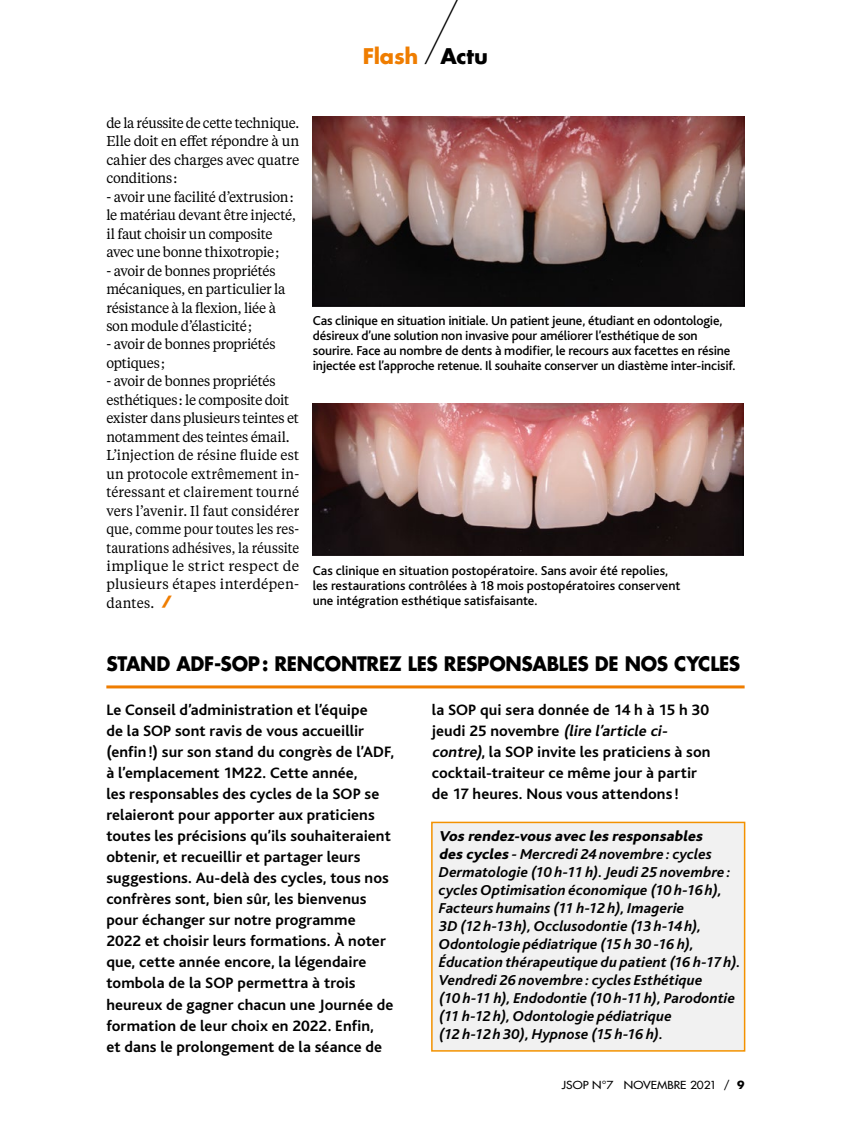
<style>
.page{position:relative;width:851px;height:1136px;background:#fff}
.page>*{position:absolute;margin:0;border:0;box-sizing:border-box;transform-origin:0 0}
.t1{font:italic 300 condensed 93px "Futura Std";color:#000;scale:.26 1}
.t2{font:700 21px "Futura Std";letter-spacing:-.01em;color:#ef7d00}
.t3{font:700 21px "Futura Std";color:#000}
.t4{font:700 19.5px "Futura Std";letter-spacing:-.015em;color:#000;scale:.95 1}
.t5{font:700 15.75px/21px "Bliss";letter-spacing:.005em;color:#000}
.t6{font:italic 700 15px/18px "Bliss";letter-spacing:.005em;color:#000}
.t7{font:14.25px/18.5px "Tiempos Text";letter-spacing:-.005em;color:#000;scale:.95 1}
.t8{font:14.25px/18.5px "Tiempos Text";letter-spacing:-.005em;color:#000;text-align:justify;scale:.93 1}
.t9{font:500 13.5px/15px "Bliss";letter-spacing:-.01em;color:#000}
.t10{font:500 10.8px "Futura Std";color:#000;scale:1.11 1}
.s1{font-weight:600;font-style:italic;font-size:13.5px;color:#ef7d00}
.s2{font-style:italic}
.s3{font-weight:800}
.s4{font-weight:700}
</style>
<div class="page">
<div style="left:431px;top:821px;width:314px;height:230px;background:#f1f1f1;border:2px solid #f39200"></div>
<hr style="left:106px;top:685px;width:638px;height:3px;background:#ef7d00">
<img style="left:313px;top:117px;width:431px;height:189px">
<img style="left:313px;top:403px;width:430px;height:152px">
<h1 class="t1" style="left:433px;top:-45px;width:45px">/</h1>
<h2 class="t2" style="left:363px;top:42px;width:57px">Flash</h2>
<h2 class="t3" style="left:440px;top:42px;width:49px">Actu</h2>
<p class="t8" style="left:106px;top:113px;width:209px">de la réussite de cette technique.<br>Elle doit en effet répondre à un cahier des charges avec quatre conditions:</p>
<p class="t7" style="left:106px;top:187px;width:201px">- avoir une facilité d’extrusion: le matériau devant être injecté, il faut choisir un composite avec une bonne thixotropie;</p>
<p class="t7" style="left:106px;top:261px;width:190px">- avoir de bonnes propriétés mécaniques, en particulier la résistance à la flexion, liée à son module d’élasticité;</p>
<p class="t7" style="left:106px;top:334px;width:180px">- avoir de bonnes propriétés optiques;</p>
<p class="t7" style="left:106px;top:371px;width:204px">- avoir de bonnes propriétés esthétiques: le composite doit exister dans plusieurs teintes et notamment des teintes émail.<br>L’injection de résine fluide est un protocole extrêmement in&shy;téressant et clairement tourné vers l’avenir. Il faut considérer que, comme pour toutes les res&shy;taurations adhésives, la réussite implique le strict respect de plusieurs étapes interdépen&shy;dantes. <span class="s1">/</span></p>
<p class="t9" style="left:313px;top:313px;width:424px">Cas clinique en situation initiale. Un patient jeune, étudiant en odontologie, désireux d’une solution non invasive pour améliorer l’esthétique de son sourire. Face au nombre de dents à modifier, le recours aux facettes en résine injectée est l’approche retenue. Il souhaite conserver un diastème inter-incisif.</p>
<p class="t9" style="left:313px;top:563px;width:369px">Cas clinique en situation postopératoire. Sans avoir été repolies, les restaurations contrôlées à 18 mois postopératoires conservent une intégration esthétique satisfaisante.</p>
<p class="t4" style="left:106px;top:651px;width:668px">STAND ADF-SOP: RENCONTREZ LES RESPONSABLES DE NOS CYCLES</p>
<p class="t5" style="left:106px;top:700px;width:289px">Le Conseil d’administration et l’équipe<br>de la SOP sont ravis de vous accueillir (enfin!) sur son stand du congrès de l’ADF, à l’emplacement 1M22. Cette année,<br>les responsables des cycles de la SOP se relaieront pour apporter aux praticiens toutes les précisions qu’ils souhaiteraient obtenir, et recueillir et partager leurs suggestions. Au-delà des cycles, tous nos confrères sont, bien sûr, les bienvenus pour échanger sur notre programme 2022 et choisir leurs formations. À noter que, cette année encore, la légendaire tombola de la SOP permettra à trois heureux de gagner chacun une Journée de formation de leur choix en 2022. Enfin,<br>et dans le prolongement de la séance de</p>
<p class="t5" style="left:432px;top:700px;width:280px">la SOP qui sera donnée de 14 h à 15 h 30 je ud i 25 n ove m b re <span class="s2">(lire l’article ci&shy;contre)</span>, la SOP invite les praticiens à son cocktail-traiteur ce même jour à partir de 17 heures. Nous vous attendons !</p>
<p class="t6" style="left:439px;top:827px;width:303px"><span class="s3">Vos rendez-vous avec les responsables<br>des cycles</span> - Mercredi 24 novembre : cycles Dermatologie (10 h-11 h). Jeudi 25 novembre : cycles Optimisation économique (10 h-16h), Facteurs humains (11 h-12 h), Imagerie<br>3D (12 h-13h), Occlusodontie (13 h-14h), Odontologie pédiatrique (15 h 30 -16 h), Éducation thérapeutique du patient (16 h-17h).<br>Vendredi 26 novembre : cycles Esthétique<br>(10 h-11 h), Endodontie (10 h-11h), Parodontie (11 h-12 h), Odontologie pédiatrique<br>(12 h-12h30), Hypnose (15 h-16 h).</p>
<p class="t10" style="left:562px;top:1078px;width:166px">JSOP N°7 NOVEMBRE 2021 / <span class="s4">9</span></p>
</div>
